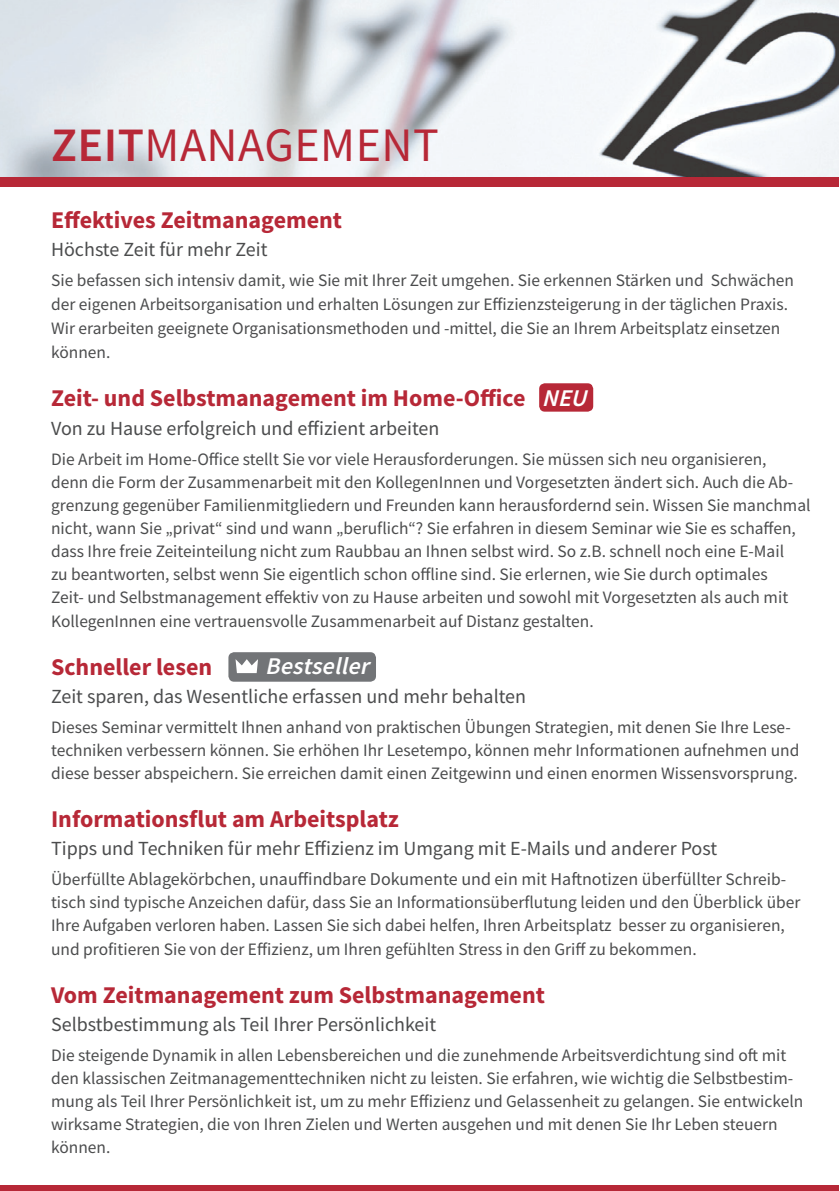
<style>
.page{position:relative;width:840px;height:1191px;background:#fff}
.page>*{position:absolute;margin:0;border:0;box-sizing:border-box;transform-origin:0 0}
.t1{font:48px "Source Sans Pro";letter-spacing:.01em;color:#b72837}
.t2{font:700 24px "Source Sans Pro";color:#b72837}
.t3{font:italic 600 24px "Source Sans Pro";color:#fff}
.t4{font:20px "Source Sans Pro";color:#4b4c4d}
.t5{font:18px "Source Sans Pro";color:#4b4c4d}
.t6{font:17.4px/23.2px "Source Sans Pro";color:#4b4c4d}
.s1{font-weight:600}
.s2{font-size:17.4px}
</style>
<div class="page">
<img style="left:0;top:1px;width:838px;height:176px">
<div style="left:0;top:177px;width:838px;height:9px;background:#b72837"></div>
<div style="left:0;top:1185px;width:838px;height:6px;background:#b72837"></div>
<div style="left:539px;top:383px;width:54px;height:28px;background:#b72837;border-radius:6px"></div>
<div style="left:228px;top:652px;width:148px;height:29px;background:#727477;border-radius:6px"></div>
<svg style="left:235px;top:659px;width:23px;height:14px"></svg>
<h1 class="t1" style="left:51px;top:114px;width:389px"><span class="s1">ZEIT</span>MANAGEMENT</h1>
<h2 class="t2" style="left:51px;top:204px;width:292px">Effektives Zeitmanagement</h2>
<p class="t4" style="left:51px;top:236px;width:218px">Höchste Zeit für mehr Zeit</p>
<p class="t6" style="left:51px;top:268px;width:744px;line-height:24px">Sie befassen sich intensiv damit, wie Sie mit Ihrer Zeit umgehen. Sie erkennen Stärken und Schwächen der eigenen Arbeitsorganisation und erhalten Lösungen zur Effizienzsteigerung in der täglichen Praxis.<br>Wir erarbeiten geeignete Organisationsmethoden und -mittel, die Sie an Ihrem Arbeitsplatz einsetzen können.</p>
<h2 class="t2" style="left:51px;top:382px;width:475px">Zeit- und Selbstmanagement im Home-Office</h2>
<p class="t4" style="left:51px;top:415px;width:389px">Von zu Hause erfolgreich und effizient arbeiten</p>
<p class="t6" style="left:51px;top:447px;width:760px">Die Arbeit im Home-Office stellt Sie vor viele Herausforderungen. Sie müssen sich neu organisieren,<br>denn die Form der Zusammenarbeit mit den KollegenInnen und Vorgesetzten ändert sich. Auch die Ab&shy;grenzung gegenüber Familienmitgliedern und Freunden kann herausfordernd sein. Wissen Sie manchmal nicht, wann Sie „privat“ sind und wann „beruflich“? Sie erfahren in diesem Seminar wie Sie es schaffen, dass Ihre freie Zeiteinteilung nicht zum Raubbau an Ihnen selbst wird. So z.B. schnell noch eine E-Mail<br>zu beantworten, selbst wenn Sie eigentlich schon offline sind. Sie erlernen, wie Sie durch optimales<br>Zeit- und Selbstmanagement effektiv von zu Hause arbeiten und sowohl mit Vorgesetzten als auch mit KollegenInnen eine vertrauensvolle Zusammenarbeit auf Distanz gestalten.</p>
<h2 class="t2" style="left:51px;top:650px;width:163px">Schneller lesen</h2>
<p class="t4" style="left:51px;top:683px;width:476px">Zeit sparen, das Wesentliche erfassen und mehr behalten</p>
<p class="t6" style="left:51px;top:715px;width:749px">Dieses Seminar vermittelt Ihnen anhand von praktischen Übungen Strategien, mit denen Sie Ihre Lese&shy;techniken verbessern können. Sie erhöhen Ihr Lesetempo, können mehr Informationen aufnehmen und diese besser abspeichern. Sie erreichen damit einen Zeitgewinn und einen enormen Wissensvorsprung.</p>
<h2 class="t2" style="left:51px;top:802px;width:349px">Informationsflut am Arbeitsplatz</h2>
<p class="t4" style="left:51px;top:835px;width:667px">Tipps und Techniken für mehr Effizienz im Umgang mit E-Mails und anderer Post</p>
<p class="t5" style="left:51px;top:867px;width:736px"><span class="s2">Überfül</span>lte Ablagekörbchen, unauffindbare Dokumente und ein mit Haftnotizen überfüllter <span class="s2">Schreib-</span></p>
<p class="t6" style="left:51px;top:890px;width:750px">tisch sind typische Anzeichen dafür, dass Sie an Informationsüberflutung leiden und den Überblick über<br>Ihre Aufgaben verloren haben. Lassen Sie sich dabei helfen, Ihren Arbeitsplatz besser zu organisieren, und profitieren Sie von der Effizienz, um Ihren gefühlten Stress in den Griff zu bekommen.</p>
<h2 class="t2" style="left:51px;top:978px;width:495px">Vom Zeitmanagement zum Selbstmanagement</h2>
<p class="t4" style="left:51px;top:1011px;width:386px">Selbstbestimmung als Teil Ihrer Persönlichkeit</p>
<p class="t6" style="left:51px;top:1043px;width:753px">Die steigende Dynamik in allen Lebensbereichen und die zunehmende Arbeitsverdichtung sind oft mit den klassischen Zeitmanagementtechniken nicht zu leisten. Sie erfahren, wie wichtig die Selbstbestim&shy;mung als Teil Ihrer Persönlichkeit ist, um zu mehr Effizienz und Gelassenheit zu gelangen. Sie entwickeln wirksame Strategien, die von Ihren Zielen und Werten ausgehen und mit denen Sie Ihr Leben steuern können.</p>
<h2 class="t3" style="left:541px;top:382px;width:54px">NEU</h2>
<h2 class="t3" style="left:265px;top:650px;width:112px">Bestseller</h2>
</div>
